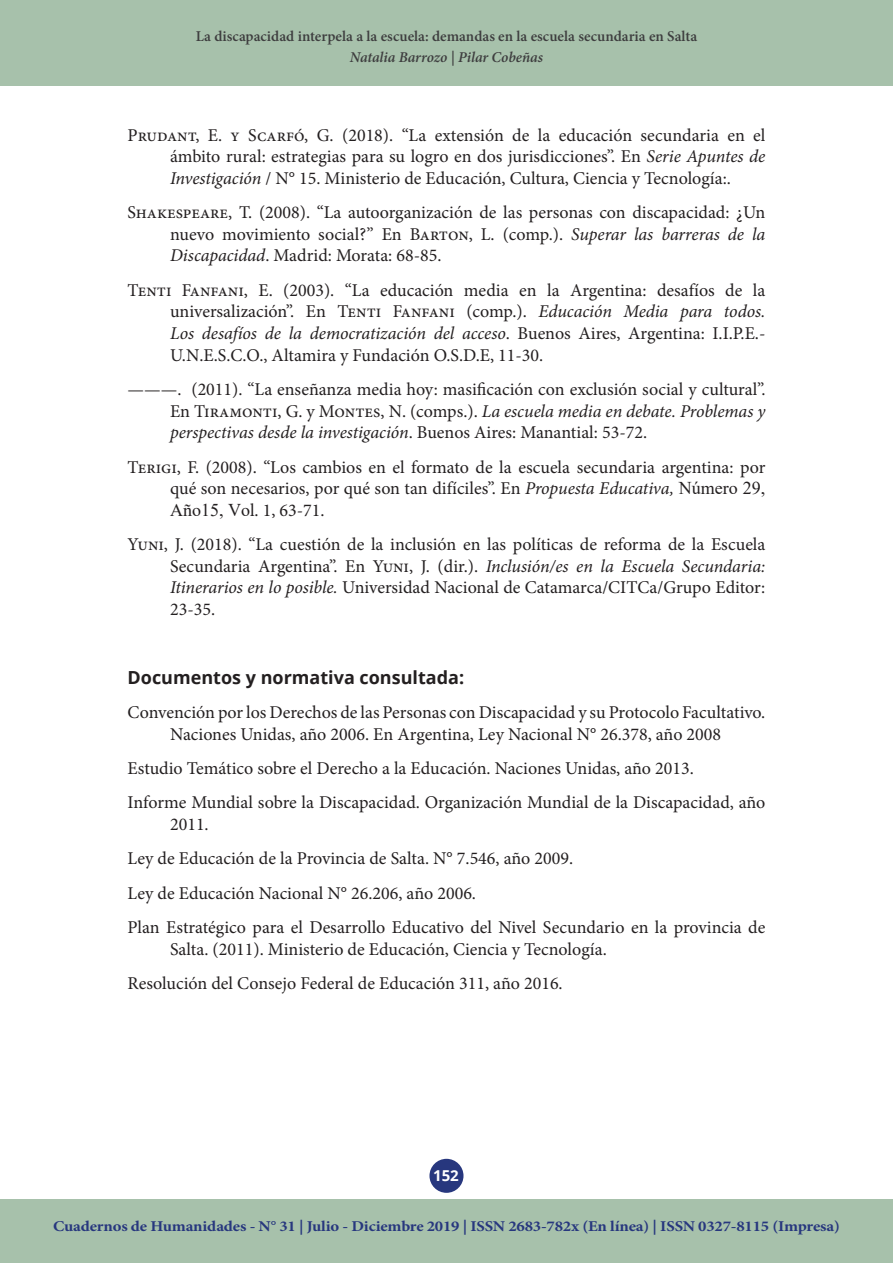
<style>
.page{position:relative;width:893px;height:1263px;background:#fff}
.page>*{position:absolute;margin:0;border:0;box-sizing:border-box;transform-origin:0 0}
.t1{font:18px/21.6px "Minion Pro";color:#231f20;text-align:justify}
.t2{font:700 18px "Open Sans";color:#231f20}
.t3{font:700 15px "Minion Pro";letter-spacing:-.01em;color:#27377e;scale:1.11 1}
.t4{font:600 15px "Minion Pro";color:#3e3e3f}
.t5{font:italic 600 15px "Minion Pro";letter-spacing:-.005em;color:#3e3e3f}
.t6{font:700 15px "Open Sans";color:#fff}
.s1{font-style:italic}
.s2{font-family:"Times New Roman"}
</style>
<div class="page">
<div style="left:429px;top:1159px;width:34px;height:34px;background:#27377e;border-radius:50%"></div>
<div style="left:0;top:0;width:893px;height:85px;background:#a7c1ab"></div>
<div style="left:0;top:1199px;width:893px;height:64px;background:#a7c1ab"></div>
<p class="t4" style="left:196px;top:26px;width:503px">La discapacidad interpela a la escuela: demandas en la escuela secundaria en Salta</p>
<p class="t5" style="left:350px;top:46px;width:195px">Natalia Barrozo | Pilar Cobeñas</p>
<p class="t1" style="left:170px;top:124px;width:597px;text-indent:-43px">Prudant, E. y Scarfó, G. (2018). “La extensión de la educación secundaria en el ámbito rural: estrategias para su logro en dos jurisdicciones”. En <span class="s1">Serie Apuntes de Investigación</span> / N° 15. Ministerio de Educación, Cultura, Ciencia y Tecnología:.</p>
<p class="t1" style="left:170px;top:202px;width:597px;text-indent:-43px">Shakespeare, T. (2008). “La autoorganización de las personas con discapacidad: ¿Un nuevo movimiento social?” En Barton, L. (comp.). <span class="s1">Superar las barreras de la Discapacidad</span>. Madrid: Morata: 68-85.</p>
<p class="t1" style="left:170px;top:279px;width:597px;text-indent:-43px">Tenti Fanfani, E. (2003). “La educación media en la Argentina: desafíos de la universalización”. En Tenti Fanfani (comp.). <span class="s1">Educación Media para todos.<br>Los desafíos de la democratización del acceso</span>. Buenos Aires, Argentina: I.I.P.E.- U.N.E.S.C.O., Altamira y Fundación O.S.D.E, 11-30.</p>
<p class="t1" style="left:170px;top:378px;width:597px;text-indent:-43px">———. (2011). “La enseñanza media hoy: masificación con exclusión social y cultural”.<br>En Tiramonti, G. y Montes, N. (comps.). <span class="s1">La escuela media en debate. Problemas y perspectivas desde la investigación</span>. Buenos Aires: Manantial: 53-72.</p>
<p class="t1" style="left:170px;top:456px;width:597px;text-indent:-43px">Terigi, F. (2008). “Los cambios en el formato de la escuela secundaria argentina: por qué son necesarios, por qué son tan difíciles”. En <span class="s1">Propuesta Educativa,</span> <span class="s2">Número 29, Año15, Vo</span>l. 1, 63-71.</p>
<p class="t1" style="left:170px;top:534px;width:597px;text-indent:-43px">Yuni, J. (2018). “La cuestión de la inclusión en las políticas de reforma de la Escuela Secundaria Argentina”. En Yuni, J. (dir.). <span class="s1">Inclusión/es en la Escuela Secundaria:<br>Itinerarios en lo posible.</span> Universidad Nacional de Catamarca/CITCa/Grupo Editor:<br>23-35.</p>
<p class="t2" style="left:128px;top:664px;width:338px">Documentos y normativa consultada:</p>
<p class="t1" style="left:128px;top:701px;width:639px;text-align:center">Convención por los Derechos de las Personas con Discapacidad y su Protocolo Facultativo.<br>Naciones Unidas, año 2006. En Argentina, Ley Nacional N° 26.378, año 2008</p>
<p class="t1" style="left:128px;top:757px;width:568px">Estudio Temático sobre el Derecho a la Educación. Naciones Unidas, año 2013.</p>
<p class="t1" style="left:170px;top:792px;width:597px;text-indent:-43px">Informe Mundial sobre la Discapacidad. Organización Mundial de la Discapacidad, año<br>2011.</p>
<p class="t1" style="left:128px;top:848px;width:447px">Ley de Educación de la Provincia de Salta. N° 7.546, año 2009.</p>
<p class="t1" style="left:128px;top:882px;width:350px">Ley de Educación Nacional N° 26.206, año 2006.</p>
<p class="t1" style="left:170px;top:916px;width:597px;text-indent:-43px">Plan Estratégico para el Desarrollo Educativo del Nivel Secundario en la provincia de<br>Salta. (2011). Ministerio de Educación, Ciencia y Tecnología.</p>
<p class="t1" style="left:128px;top:972px;width:437px">Resolución del Consejo Federal de Educación 311, año 2016.</p>
<p class="t6" style="left:433px;top:1165px;width:27px">152</p>
<p class="t3" style="left:53px;top:1216px;width:710px">Cuadernos de Humanidades - N° 31 | Julio - Diciembre 2019 | ISSN 2683-782x (En línea) | ISSN 0327-8115 (Impresa)</p>
</div>
